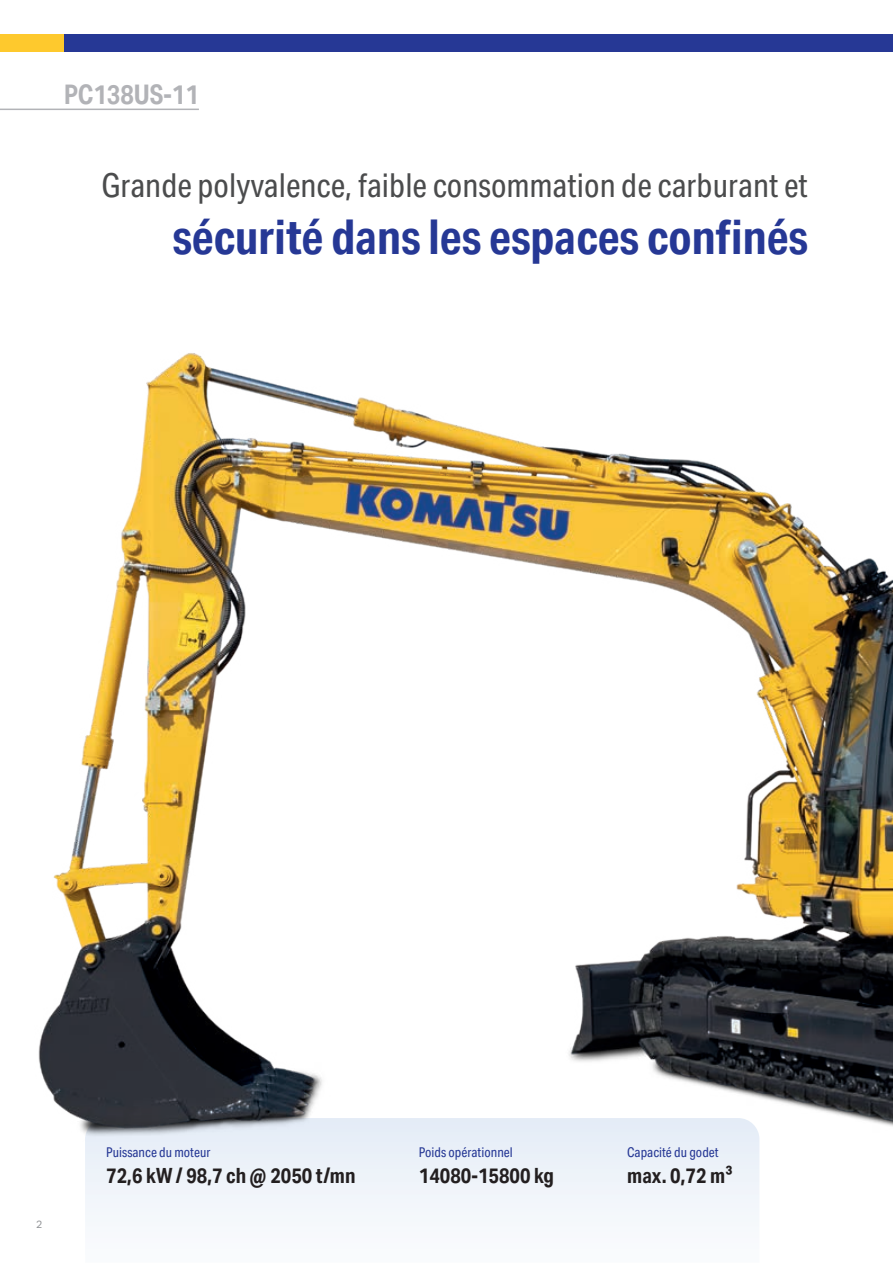
<style>
.page{position:relative;width:893px;height:1263px;background:#fff}
.page>*{position:absolute;margin:0;border:0;box-sizing:border-box;transform-origin:0 0}
.t1{font:700 48px "Aktiv Grotesk Cd";color:#263895}
.t2{font:33px "Aktiv Grotesk Cd";color:#4b4c4d}
.t3{font:700 27px "Aktiv Grotesk Cd";color:#b2b3b7}
.t4{font:700 21px "Aktiv Grotesk Cd";color:#231f20}
.t5{font:13.5px "Aktiv Grotesk Cd";color:#263895}
.t6{font:10.5px "Aktiv Grotesk";color:#939598}
</style>
<div class="page">
<div style="left:85px;top:1182px;width:674px;height:40px;background:#f2f6fb"></div>
<img style="left:38px;top:353px;width:855px;height:829px">
<hr style="left:0;top:109px;width:199px;height:1px;background:#b2b3b7">
<div style="left:0;top:34px;width:143px;height:17px;background:#fec92d"></div>
<div style="left:64px;top:34px;width:829px;height:17px;background:#263895"></div>
<p class="t3" style="left:64px;top:79px;width:137px">PC138US-11</p>
<p class="t2" style="left:102px;top:166px;width:708px">Grande polyvalence, faible consommation de carburant et</p>
<h1 class="t1" style="left:173px;top:209px;width:637px">sécurité dans les espaces confinés</h1>
<p class="t6" style="left:36px;top:1218px;width:8px">2</p>
<p class="t5" style="left:106px;top:1145px;width:106px">Puissance du moteur</p>
<p class="t4" style="left:106px;top:1163px;width:251px">72,6 kW / 98,7 ch @ 2050 t/mn</p>
<p class="t5" style="left:419px;top:1145px;width:95px">Poids opérationnel</p>
<p class="t4" style="left:419px;top:1163px;width:137px">14080-15800 kg</p>
<p class="t5" style="left:627px;top:1145px;width:93px">Capacité du godet</p>
<p class="t4" style="left:627px;top:1163px;width:107px">max. 0,72 m³</p>
</div>
